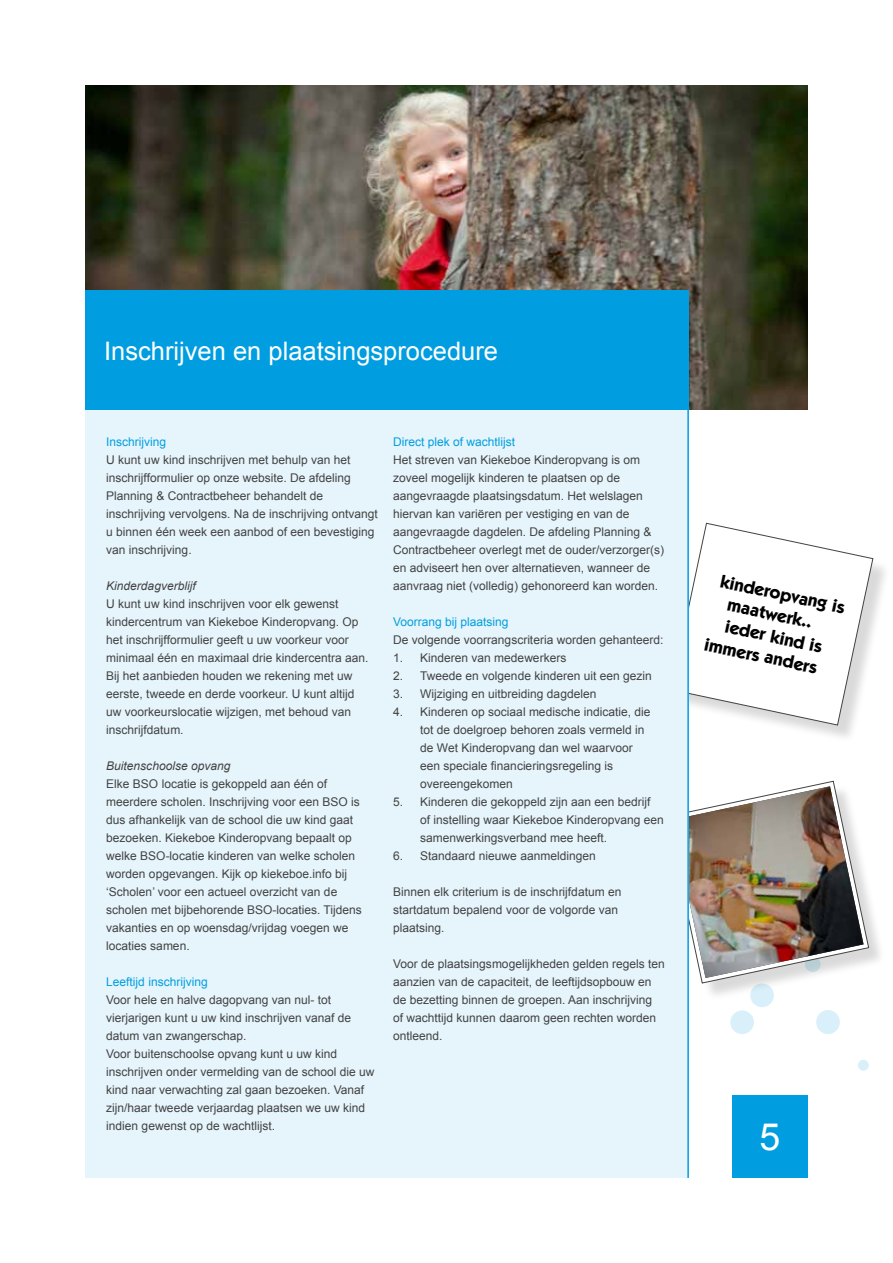
<style>
.page{position:relative;width:893px;height:1263px;background:#fff}
.page>*{position:absolute;margin:0;border:0;box-sizing:border-box;transform-origin:0 0}
.t1{font:37.5px "Arial";color:#fff}
.t2{font:25.5px "Arial";color:#fff}
.t3{font:700 18px "Kabel IT Cby BT";color:#000}
.t4{font:12px/18px "Arial";color:#424242}
.t5{font:12px "Arial";color:#009ee0}
.t6{font:italic 12px "Arial";color:#424242}
</style>
<div class="page">
<div style="left:750px;top:983px;width:24px;height:24px;background:#d9f0fa;border-radius:50%"></div>
<div style="left:730px;top:1010px;width:24px;height:24px;background:#d9f0fa;border-radius:50%"></div>
<div style="left:816px;top:1010px;width:24px;height:24px;background:#d9f0fa;border-radius:50%"></div>
<div style="left:858px;top:1060px;width:11px;height:11px;background:#d9f0fa;border-radius:50%"></div>
<div style="left:732px;top:1095px;width:76px;height:83px;background:#009ee0"></div>
<div style="left:669px;top:784px;width:218px;height:217px;background:#000;opacity:.15"></div>
<svg style="left:689px;top:781px;width:180px;height:202px"></svg>
<img style="left:689px;top:786px;width:175px;height:192px">
<div style="left:674px;top:526px;width:217px;height:217px;background:#000;opacity:.15"></div>
<svg style="left:689px;top:523px;width:184px;height:202px"></svg>
<div style="left:85px;top:410px;width:604px;height:768px;background:#e6f5fc"></div>
<hr style="left:687px;top:410px;width:2px;height:768px;background:#009ee0">
<img style="left:85px;top:85px;width:723px;height:325px">
<div style="left:85px;top:291px;width:604px;height:119px;background:#009ee0"></div>
<h2 class="t2" style="left:104px;top:334px;width:396px">Inschrijven en plaatsingsprocedure</h2>
<p class="t5" style="left:106px;top:434px;width:62px">Inschrijving</p>
<p class="t4" style="left:106px;top:451px;width:273px">U kunt uw kind inschrijven met behulp van het inschrijfformulier op onze website. De afdeling Planning &amp; Contractbeheer behandelt de inschrijving vervolgens. Na de inschrijving ontvangt u binnen één week een aanbod of een bevestiging van inschrijving.</p>
<p class="t6" style="left:106px;top:578px;width:91px">Kinderdagverblijf</p>
<p class="t4" style="left:106px;top:595px;width:264px">U kunt uw kind inschrijven voor elk gewenst kindercentrum van Kiekeboe Kinderopvang. Op het inschrijfformulier geeft u uw voorkeur voor minimaal één en maximaal drie kindercentra aan.<br>Bij het aanbieden houden we rekening met uw eerste, tweede en derde voorkeur. U kunt altijd uw voorkeurslocatie wijzigen, met behoud van inschrijfdatum.</p>
<p class="t6" style="left:106px;top:758px;width:126px">Buitenschoolse opvang</p>
<p class="t4" style="left:106px;top:775px;width:257px">Elke BSO locatie is gekoppeld aan één of meerdere scholen. Inschrijving voor een BSO is dus afhankelijk van de school die uw kind gaat bezoeken. Kiekeboe Kinderopvang bepaalt op welke BSO-locatie kinderen van welke scholen worden opgevangen. Kijk op kiekeboe.info bij ‘Scholen’ voor een actueel overzicht van de scholen met bijbehorende BSO-locaties. Tijdens vakanties en op woensdag/vrijdag voegen we locaties samen.</p>
<p class="t5" style="left:106px;top:974px;width:103px">Leeftijd inschrijving</p>
<p class="t4" style="left:106px;top:991px;width:270px">Voor hele en halve dagopvang van nul- tot vierjarigen kunt u uw kind inschrijven vanaf de datum van zwangerschap.<br>Voor buitenschoolse opvang kunt u uw kind inschrijven onder vermelding van de school die uw kind naar verwachting zal gaan bezoeken. Vanaf zijn/haar tweede verjaardag plaatsen we uw kind indien gewenst op de wachtlijst.</p>
<p class="t5" style="left:393px;top:434px;width:124px">Direct plek of wachtlijst</p>
<p class="t4" style="left:393px;top:451px;width:272px">Het streven van Kiekeboe Kinderopvang is om zoveel mogelijk kinderen te plaatsen op de aangevraagde plaatsingsdatum. Het welslagen hiervan kan variëren per vestiging en van de aangevraagde dagdelen. De afdeling Planning &amp; Contractbeheer overlegt met de ouder/verzorger(s) en adviseert hen over alternatieven, wanneer de aanvraag niet (volledig) gehonoreerd kan worden.</p>
<p class="t5" style="left:393px;top:614px;width:117px">Voorrang bij plaatsing</p>
<p class="t4" style="left:393px;top:631px;width:272px">De volgende voorrangscriteria worden gehanteerd:</p>
<p class="t4" style="left:393px;top:649px;width:175px">1. Kinderen van medewerkers</p>
<p class="t4" style="left:393px;top:667px;width:260px">2. Tweede en volgende kinderen uit een gezin</p>
<p class="t4" style="left:393px;top:685px;width:205px">3. Wijziging en uitbreiding dagdelen</p>
<p class="t4" style="left:420px;top:703px;width:232px;text-indent:-27px">4. Kinderen op sociaal medische indicatie, die tot de doelgroep behoren zoals vermeld in de Wet Kinderopvang dan wel waarvoor een speciale financieringsregeling is overeengekomen</p>
<p class="t4" style="left:420px;top:793px;width:245px;text-indent:-27px">5. Kinderen die gekoppeld zijn aan een bedrijf<br>of instelling waar Kiekeboe Kinderopvang een samenwerkingsverband mee heeft.</p>
<p class="t4" style="left:393px;top:847px;width:204px">6. Standaard nieuwe aanmeldingen</p>
<p class="t4" style="left:393px;top:883px;width:230px">Binnen elk criterium is de inschrijfdatum en startdatum bepalend voor de volgorde van plaatsing.</p>
<p class="t4" style="left:393px;top:955px;width:273px">Voor de plaatsingsmogelijkheden gelden regels ten aanzien van de capaciteit, de leeftijdsopbouw en de bezetting binnen de groepen. Aan inschrijving of wachttijd kunnen daarom geen rechten worden ontleend.</p>
<h3 class="t3" style="left:723px;top:570px;width:128px;rotate:12deg">kinderopvang is</h3>
<h3 class="t3" style="left:730px;top:593px;width:88px;rotate:12deg">maatwerk..</h3>
<h3 class="t3" style="left:728px;top:615px;width:100px;rotate:12deg">ieder kind is</h3>
<h3 class="t3" style="left:707px;top:633px;width:116px;rotate:12deg">immers anders</h3>
<h1 class="t1" style="left:759px;top:1112px;width:22px">5</h1>
</div>
